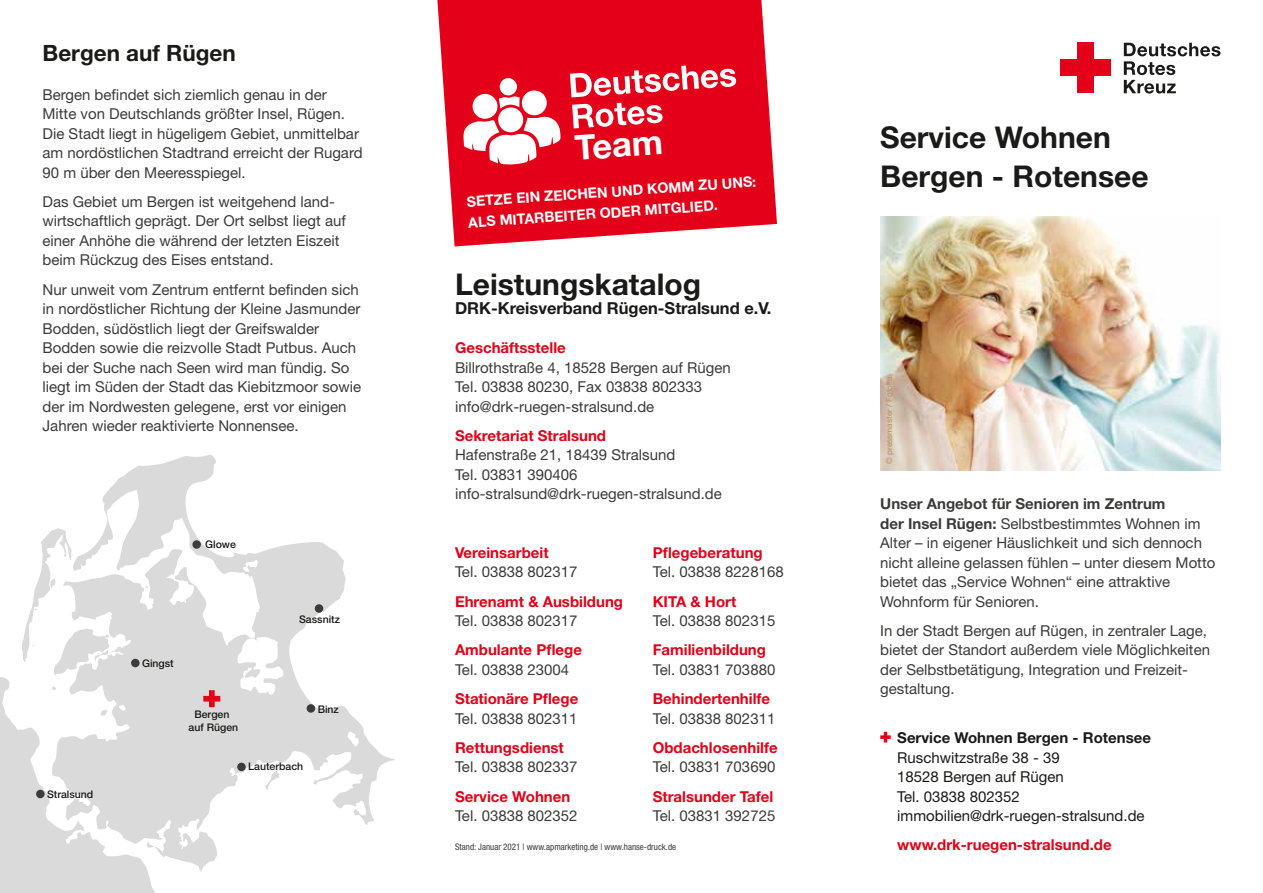
<style>
.page{position:relative;width:1263px;height:893px;background:#fff}
.page>*{position:absolute;margin:0;border:0;box-sizing:border-box;transform-origin:0 0}
.t1{font:700 34.5px "Helvetica Neue";color:#fff}
.t2{font:700 30px/39px "Helvetica Neue";color:#1a1a18}
.t3{font:700 22.5px "Helvetica Neue";color:#1a1a18}
.t4{font:700 16.5px "Helvetica Neue";color:#1a1a18}
.t5{font:15px/19.5px "Helvetica Neue";color:#3b3b3a}
.t6{font:700 15px "Helvetica Neue";color:#e30018}
.t7{font:15px/19.5px "Helvetica Neue";color:#1a1a18}
.t8{font:700 15px "Helvetica Neue";color:#1a1a18}
.t9{font:700 14.25px/21px "Helvetica Neue";color:#fff}
.t10{font:500 10.5px/12.6px "Helvetica Neue";color:#1a1a18;text-align:center}
.t11{font:condensed 9px "Helvetica Neue";color:#3b3b3a}
.t12{font:8.25px "Helvetica Neue";color:#b4925c}
.s1{font-weight:700}
</style>
<div class="page">
<div style="left:1060px;top:59px;width:50px;height:17px;background:#e30018"></div>
<div style="left:1077px;top:43px;width:16px;height:50px;background:#e30018"></div>
<svg style="left:1124px;top:43px;width:96px;height:51px"></svg>
<img style="left:880px;top:217px;width:340px;height:253px">
<svg style="left:880px;top:732px;width:11px;height:10px"></svg>
<svg style="left:437px;top:0;width:340px;height:246px;background:#e61b30"></svg>
<div style="left:499px;top:78px;width:18px;height:18px;background:#fff;border-radius:50%"></div>
<svg style="left:463px;top:90px;width:97px;height:75px"></svg>
<svg style="left:570px;top:66px;width:166px;height:31px"></svg>
<svg style="left:572px;top:103px;width:91px;height:25px"></svg>
<svg style="left:102px;top:455px;width:293px;height:417px"></svg>
<svg style="left:265px;top:770px;width:15px;height:21px"></svg>
<svg style="left:175px;top:567px;width:21px;height:19px"></svg>
<svg style="left:0;top:528px;width:162px;height:365px"></svg>
<svg style="left:203px;top:690px;width:17px;height:17px"></svg>
<div style="left:36px;top:790px;width:9px;height:8px;background:#3b3b3a;border-radius:50%"></div>
<div style="left:307px;top:704px;width:8px;height:9px;background:#3b3b3a;border-radius:50%"></div>
<div style="left:315px;top:604px;width:8px;height:9px;background:#3b3b3a;border-radius:50%"></div>
<div style="left:237px;top:763px;width:9px;height:8px;background:#3b3b3a;border-radius:50%"></div>
<div style="left:131px;top:659px;width:9px;height:8px;background:#3b3b3a;border-radius:50%"></div>
<div style="left:192px;top:540px;width:9px;height:9px;background:#3b3b3a;border-radius:50%"></div>
<h3 class="t3" style="left:43px;top:39px;width:195px">Bergen auf Rügen</h3>
<p class="t5" style="left:43px;top:84px;width:322px">Bergen befindet sich ziemlich genau in der Mitte von Deutschlands größter Insel, Rügen.<br>Die Stadt liegt in hügeligem Gebiet, unmittelbar am nordöstlichen Stadtrand erreicht der Rugard 90 m über den Meeresspiegel.</p>
<p class="t5" style="left:43px;top:192px;width:305px">Das Gebiet um Bergen ist weitgehend land&shy;wirtschaftlich geprägt. Der Ort selbst liegt auf einer Anhöhe die während der letzten Eiszeit beim Rückzug des Eises entstand.</p>
<p class="t5" style="left:43px;top:279px;width:320px">Nur unweit vom Zentrum entfernt befinden sich in nordöstlicher Richtung der Kleine Jasmunder Bodden, südöstlich liegt der Greifswalder Bodden sowie die reizvolle Stadt Putbus. Auch bei der Suche nach Seen wird man fündig. So liegt im Süden der Stadt das Kiebitzmoor sowie der im Nordwesten gelegene, erst vor einigen Jahren wieder reaktivierte Nonnensee.</p>
<p class="t10" style="left:47px;top:788px;width:48px">Stralsund</p>
<p class="t10" style="left:205px;top:538px;width:32px">Glowe</p>
<p class="t10" style="left:142px;top:657px;width:33px">Gingst</p>
<p class="t10" style="left:299px;top:613px;width:42px">Sassnitz</p>
<p class="t10" style="left:189px;top:708px;width:51px">Bergen auf Rügen</p>
<p class="t10" style="left:248px;top:760px;width:57px">Lauterbach</p>
<p class="t10" style="left:318px;top:702px;width:23px">Binz</p>
<h1 class="t1" style="left:573px;top:126px;width:90px;rotate:-4deg">Team</h1>
<p class="t9" style="left:466px;top:191px;width:292px;rotate:-4deg">SETZE EIN ZEICHEN UND KOMM ZU UNS:<br>ALS MITARBEITER ODER MITGLIED.</p>
<h2 class="t2" style="left:455px;top:264px;width:248px">Leistungskatalog</h2>
<p class="t4" style="left:455px;top:298px;width:318px">DRK-Kreisverband Rügen-Stralsund e.V.</p>
<p class="t6" style="left:455px;top:339px;width:112px">Geschäftsstelle</p>
<p class="t5" style="left:455px;top:357px;width:277px">Billrothstraße 4, 18528 Bergen auf Rügen<br>Tel. 03838 80230, Fax 03838 802333 info@drk-ruegen-stralsund.de</p>
<p class="t6" style="left:455px;top:426px;width:153px">Sekretariat Stralsund</p>
<p class="t5" style="left:455px;top:445px;width:268px">Hafenstraße 21, 18439 Stralsund<br>Tel. 03831 390406 info-stralsund@drk-ruegen-stralsund.de</p>
<p class="t6" style="left:455px;top:543px;width:95px">Vereinsarbeit</p>
<p class="t5" style="left:455px;top:562px;width:124px">Tel. 03838 802317</p>
<p class="t6" style="left:455px;top:592px;width:170px">Ehrenamt &amp; Ausbildung</p>
<p class="t5" style="left:455px;top:611px;width:124px">Tel. 03838 802317</p>
<p class="t6" style="left:455px;top:641px;width:128px">Ambulante Pflege</p>
<p class="t5" style="left:455px;top:660px;width:116px">Tel. 03838 23004</p>
<p class="t6" style="left:455px;top:690px;width:125px">Stationäre Pflege</p>
<p class="t5" style="left:455px;top:708px;width:124px">Tel. 03838 802311</p>
<p class="t6" style="left:455px;top:738px;width:110px">Rettungsdienst</p>
<p class="t5" style="left:455px;top:757px;width:124px">Tel. 03838 802337</p>
<p class="t6" style="left:455px;top:787px;width:117px">Service Wohnen</p>
<p class="t5" style="left:455px;top:806px;width:124px">Tel. 03838 802352</p>
<p class="t6" style="left:653px;top:543px;width:112px">Pflegeberatung</p>
<p class="t5" style="left:653px;top:562px;width:132px">Tel. 03838 8228168</p>
<p class="t6" style="left:653px;top:592px;width:85px">KITA &amp; Hort</p>
<p class="t5" style="left:653px;top:611px;width:124px">Tel. 03838 802315</p>
<p class="t6" style="left:653px;top:641px;width:115px">Familienbildung</p>
<p class="t5" style="left:653px;top:660px;width:124px">Tel. 03831 703880</p>
<p class="t6" style="left:653px;top:690px;width:119px">Behindertenhilfe</p>
<p class="t5" style="left:653px;top:708px;width:124px">Tel. 03838 802311</p>
<p class="t6" style="left:653px;top:738px;width:126px">Obdachlosenhilfe</p>
<p class="t5" style="left:653px;top:757px;width:124px">Tel. 03831 703690</p>
<p class="t6" style="left:653px;top:787px;width:122px">Stralsunder Tafel</p>
<p class="t5" style="left:653px;top:806px;width:124px">Tel. 03831 392725</p>
<p class="t11" style="left:455px;top:842px;width:223px">Stand: Januar 2021 | www.apmarketing.de | www.hanse-druck.de</p>
<h2 class="t2" style="left:880px;top:118px;width:270px">Service Wohnen<br>Bergen - Rotensee</h2>
<p class="t12" style="left:884px;top:464px;width:88px;rotate:-90deg">© pressmaster / Fotolia</p>
<p class="t5" style="left:880px;top:494px;width:337px"><span class="s1">Unser Angebot für Senioren im Zentrum<br>der Insel Rügen:</span> Selbstbestimmtes Wohnen im Alter – in eigener Häuslichkeit und sich dennoch nicht alleine gelassen fühlen – unter diesem Motto bietet das „Service Wohnen“ eine attraktive Wohnform für Senioren.</p>
<p class="t5" style="left:880px;top:621px;width:331px">In der Stadt Bergen auf Rügen, in zentraler Lage, bietet der Standort außerdem viele Möglichkeiten der Selbstbetätigung, Integration und Freizeit&shy;gestaltung.</p>
<p class="t8" style="left:897px;top:729px;width:255px">Service Wohnen Bergen - Rotensee</p>
<p class="t7" style="left:897px;top:747px;width:249px">Ruschwitzstraße 38 - 39<br>18528 Bergen auf Rügen<br>Tel. 03838 802352 immobilien@drk-ruegen-stralsund.de</p>
<p class="t6" style="left:897px;top:836px;width:216px">www.drk-ruegen-stralsund.de</p>
</div>
